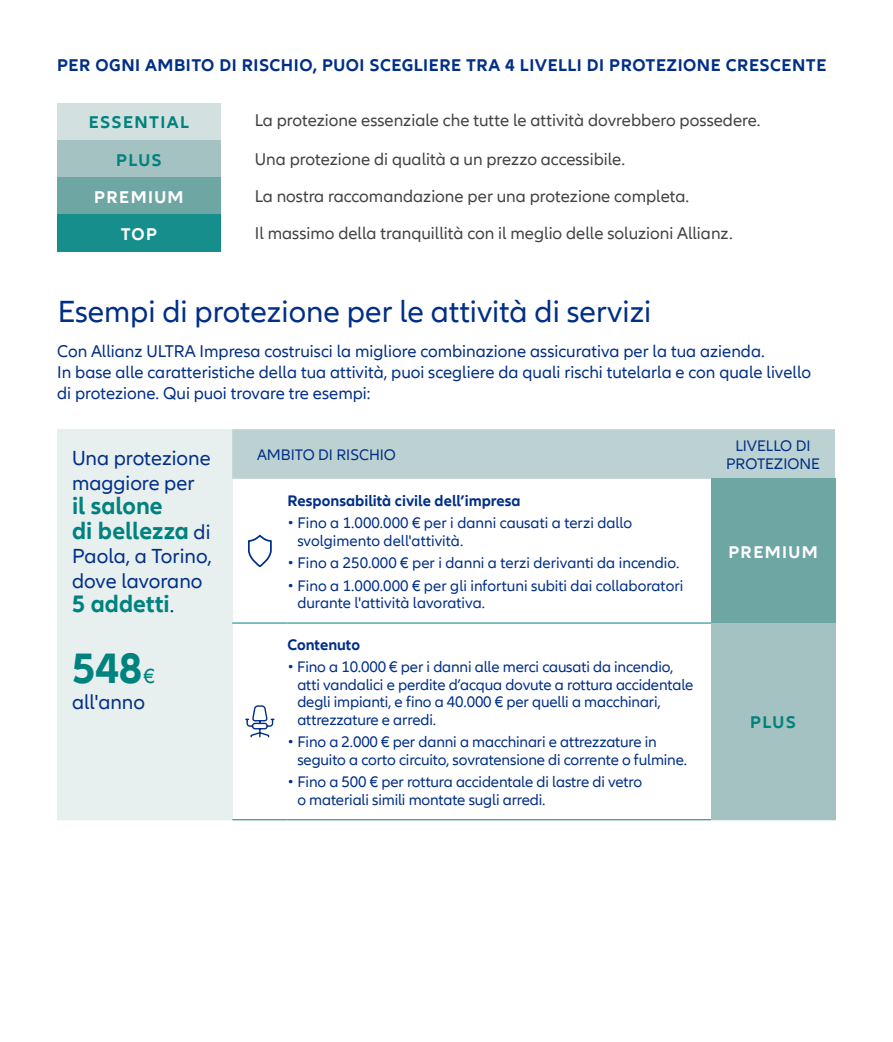
<style>
.page{position:relative;width:893px;height:1042px;background:#fff}
.page>*{position:absolute;margin:0;border:0;box-sizing:border-box;transform-origin:0 0}
.t1{font:700 43.75px "Allianz Neo";color:#00827e}
.t2{font:31.5px "Allianz Neo";color:#002f87}
.t3{font:700 24.5px/24.5px "Allianz Neo";color:#00827e}
.t4{font:21px/24.5px "Allianz Neo";color:#002f87}
.t5{font:17.5px/21px "Allianz Neo";color:#002f87}
.t6{font:17.5px/37.1px "Allianz Neo";color:#424241}
.t7{font:700 17.5px "Allianz Neo";letter-spacing:.03em;color:#002f87}
.t8{font:700 17.5px/37.3px "Allianz Neo";letter-spacing:.08em;color:#00827e;text-align:center}
.t9{font:700 17.5px/37.3px "Allianz Neo";letter-spacing:.08em;color:#fff;text-align:center}
.t10{font:15.75px/17.5px "Allianz Neo";letter-spacing:-.01em;color:#002f87}
.t11{font:700 15.75px "Allianz Neo";color:#002f87}
.s1{font-weight:400;font-size:21px;color:#002f87}
.s2{font-weight:400;font-size:21px}
</style>
<div class="page">
<div style="left:57px;top:103px;width:164px;height:37px;background:#d2e0e0"></div>
<div style="left:57px;top:140px;width:164px;height:37px;background:#a4c2c1"></div>
<div style="left:57px;top:177px;width:164px;height:38px;background:#6ea6a4"></div>
<div style="left:57px;top:215px;width:164px;height:37px;background:#168e8b"></div>
<div style="left:57px;top:429px;width:175px;height:391px;background:#e8efef"></div>
<div style="left:232px;top:429px;width:603px;height:50px;background:#bcd1d1"></div>
<div style="left:711px;top:479px;width:124px;height:144px;background:#6ea6a4"></div>
<div style="left:711px;top:623px;width:124px;height:197px;background:#a4c2c1"></div>
<hr style="left:232px;top:623px;width:55px;height:1px;background:#00827e">
<hr style="left:232px;top:819px;width:55px;height:1px;background:#00827e">
<hr style="left:287px;top:623px;width:424px;height:1px;background:#00827e">
<hr style="left:287px;top:819px;width:424px;height:1px;background:#00827e">
<svg style="left:248px;top:534px;width:24px;height:33px"></svg>
<svg style="left:245px;top:705px;width:30px;height:33px"></svg>
<p class="t7" style="left:57px;top:55px;width:771px">PER OGNI AMBITO DI RISCHIO, PUOI SCEGLIERE TRA 4 LIVELLI DI PROTEZIONE CRESCENTE</p>
<p class="t8" style="left:89px;top:104px;width:102px">ESSENTIAL<br>PLUS</p>
<p class="t9" style="left:94px;top:179px;width:91px">PREMIUM<br>TOP</p>
<p class="t6" style="left:255px;top:102px;width:507px;line-height:38.5px">La protezione essenziale che tutte le attività dovrebbero possedere.<br>Una protezione di qualità a un prezzo accessibile.</p>
<p class="t6" style="left:255px;top:178px;width:479px">La nostra raccomandazione per una protezione completa.<br>Il massimo della tranquillità con il meglio delle soluzioni Allianz.</p>
<h2 class="t2" style="left:58px;top:293px;width:595px">Esempi di protezione per le attività di servizi</h2>
<p class="t5" style="left:57px;top:341px;width:756px">Con Allianz ULTRA Impresa costruisci la migliore combinazione assicurativa per la tua azienda.<br>In base alle caratteristiche della tua attività, puoi scegliere da quali rischi tutelarla e con quale livello di protezione. Qui puoi trovare tre esempi:</p>
<h3 class="t4" style="left:72px;top:446px;width:140px">Una protezione maggiore per</h3>
<h3 class="t3" style="left:72px;top:494px;width:140px">il salone<br>di bellezza <span class="s1">di</span></h3>
<h3 class="t4" style="left:72px;top:544px;width:141px">Paola, a Torino, dove lavorano</h3>
<h3 class="t3" style="left:72px;top:592px;width:104px">5 addetti<span class="s1">.</span></h3>
<h1 class="t1" style="left:72px;top:642px;width:84px">548<span class="s2">€</span></h1>
<h3 class="t4" style="left:72px;top:690px;width:75px">all'anno</h3>
<p class="t10" style="left:257px;top:446px;width:140px">AMBITO DI RISCHIO</p>
<p class="t10" style="left:726px;top:438px;width:95px;text-align:center">LIVELLO DI<br>PROTEZIONE</p>
<p class="t11" style="left:287px;top:491px;width:235px">Responsabilità civile dell’impresa</p>
<p class="t10" style="left:297px;top:515px;width:336px;text-indent:-10px">• Fino a 1.000.000 € per i danni causati a terzi dallo svolgimento dell'attività.</p>
<p class="t10" style="left:287px;top:554px;width:393px">• Fino a 250.000 € per i danni a terzi derivanti da incendio.</p>
<p class="t10" style="left:297px;top:577px;width:387px;text-indent:-10px">• Fino a 1.000.000 € per gli infortuni subiti dai collaboratori durante l'attività lavorativa.</p>
<p class="t9" style="left:728px;top:533px;width:91px">PREMIUM</p>
<p class="t11" style="left:287px;top:635px;width:74px">Contenuto</p>
<p class="t10" style="left:297px;top:659px;width:398px;text-indent:-10px">• Fino a 10.000 € per i danni alle merci causati da incendio, atti vandalici e perdite d’acqua dovute a rottura accidentale degli impianti, e fino a 40.000 € per quelli a macchinari, attrezzature e arredi.</p>
<p class="t10" style="left:297px;top:734px;width:391px;text-indent:-10px">• Fino a 2.000 € per danni a macchinari e attrezzature in seguito a corto circuito, sovratensione di corrente o fulmine.</p>
<p class="t10" style="left:297px;top:774px;width:346px;text-indent:-10px">• Fino a 500 € per rottura accidentale di lastre di vetro o materiali simili montate sugli arredi.</p>
<p class="t8" style="left:750px;top:704px;width:47px">PLUS</p>
</div>
